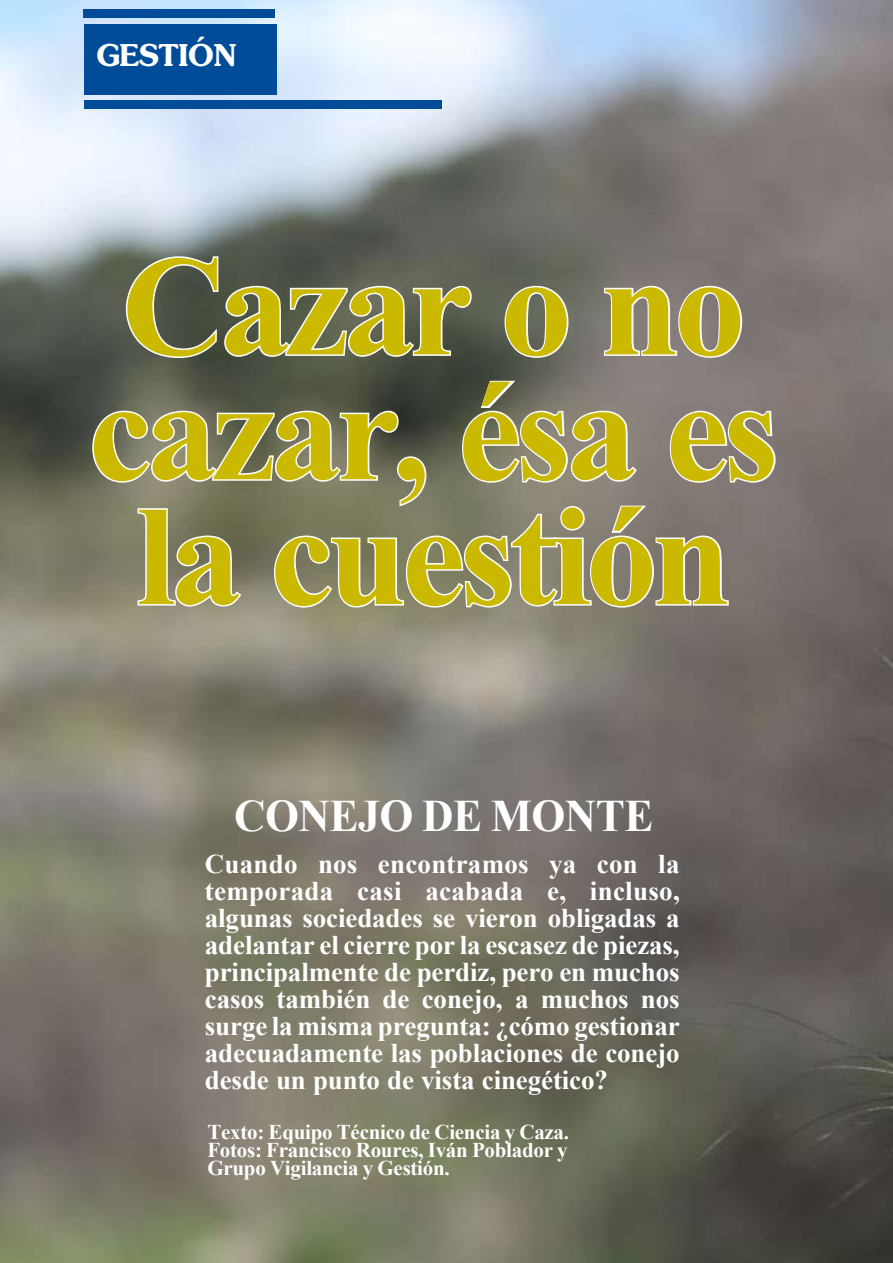
<style>
.page{position:relative;width:893px;height:1263px;background:#fff}
.page>*{position:absolute;margin:0;border:0;box-sizing:border-box;transform-origin:0 0}
.t1{font:700 142.5px/124.8px "Times New Roman";color:#cbb900;text-align:center}
.t2{font:700 45px "Times New Roman";letter-spacing:-.015em;color:#fff}
.t3{font:600 30px "Souvenir";letter-spacing:-.015em;color:#fff}
.t4{font:700 27px/27px "Times New Roman";letter-spacing:-.005em;color:#fff;text-align:justify}
.t5{font:700 21px/18px "Times New Roman";letter-spacing:-.015em;color:#fff;text-align:justify}
</style>
<div class="page">
<img style="left:0;top:0;width:893px;height:1263px">
<div style="left:84px;top:24px;width:192px;height:71px;background:#004c99"></div>
<div style="left:84px;top:101px;width:357px;height:8px;background:#004c99"></div>
<div style="left:84px;top:9px;width:191px;height:9px;background:#004c99"></div>
<svg style="left:124px;top:254px;width:350px;height:105px;background:#6f7368"></svg>
<svg style="left:503px;top:284px;width:67px;height:75px"></svg>
<svg style="left:602px;top:284px;width:142px;height:75px"></svg>
<svg style="left:91px;top:378px;width:686px;height:231px;background:#8a8879"></svg>
<p class="t3" style="left:97px;top:36px;width:141px">GESTIÓN</p>
<h1 class="t1" style="left:88px;top:243px;width:692px">Cazar o no cazar, ésa es la cuestión</h1>
<h2 class="t2" style="left:234px;top:790px;width:421px">conejo de monte</h2>
<p class="t4" style="left:205px;top:850px;width:476px">Cuando nos encontramos ya con la temporada casi acabada e, incluso, algunas sociedades se vieron obligadas a adelantar el cierre por la escasez de piezas, principalmente de perdiz, pero en muchos casos también de conejo, a muchos nos surge la misma pregunta: ¿cómo gestionar adecuadamente las poblaciones de conejo desde un punto de vista cinegético?</p>
<p class="t5" style="left:207px;top:1123px;width:363px">Texto: Equipo Técnico de Ciencia y Caza.<br>Fotos: Francisco Roures, Iván Poblador y Grupo Vigilancia y Gestión.</p>
</div>
